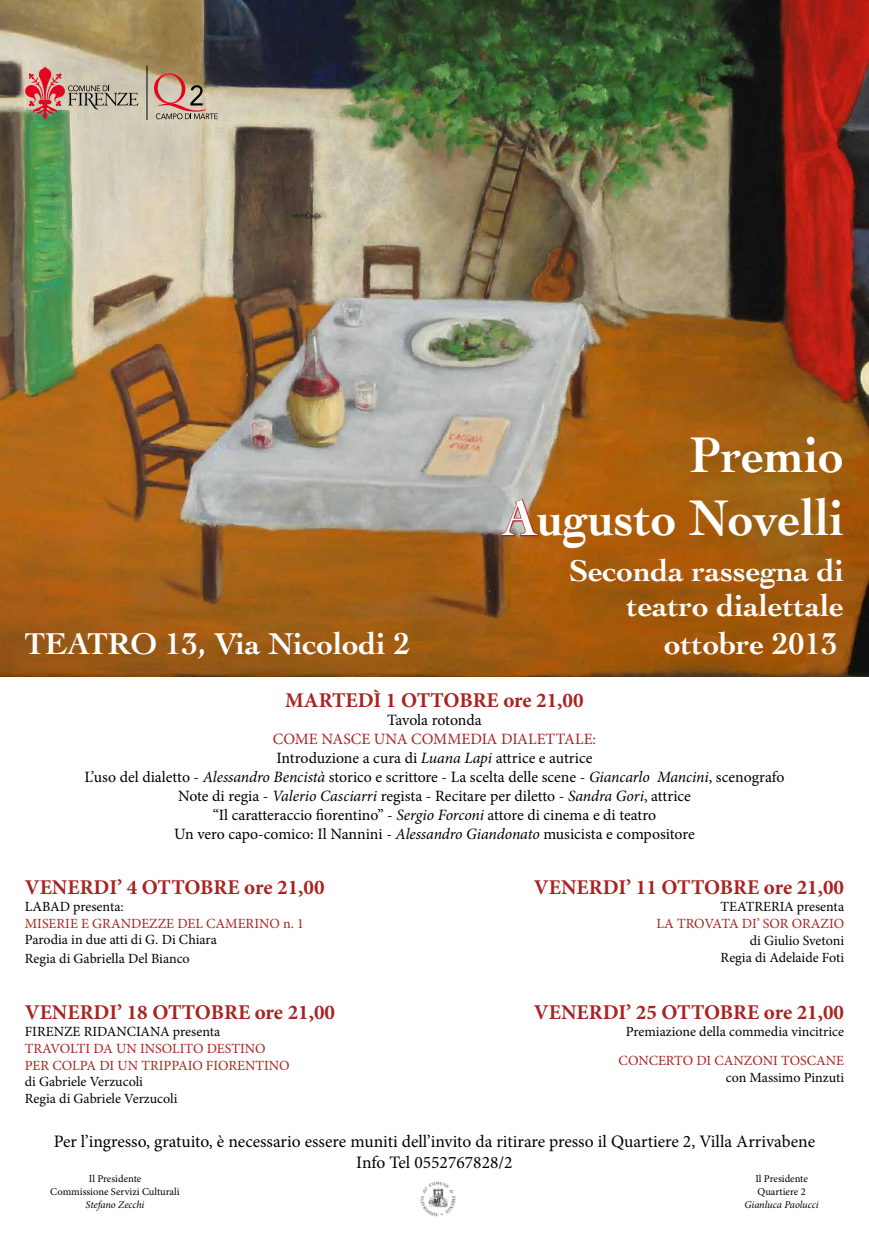
<style>
.page{position:relative;width:869px;height:1241px;background:#fff}
.page>*{position:absolute;margin:0;border:0;box-sizing:border-box;transform-origin:0 0}
.t1{font:700 52.5px/63px "Cochin";color:#fff;text-align:right;scale:.93 1}
.t2{font:700 31.5px/35px "Cochin";color:#fff;text-align:right}
.t3{font:700 21px "Minion Pro";color:#a82422}
.t4{font:17.5px/21px "Minion Pro";color:#000;text-align:center}
.t5{font:15.75px/18.9px "Minion Pro";color:#000;text-align:center}
.t6{font:14px/16.8px "Minion Pro";color:#000}
.t7{font:14px/16.8px "Minion Pro";color:#a82422}
.t8{font:10.5px "Minion Pro";color:#000}
.t9{font:italic 10.5px "Minion Pro";letter-spacing:-.01em;color:#000}
.s1{color:#a82422}
.s2{font-style:italic}
</style>
<div class="page">
<img style="left:0;top:0;width:868px;height:676px">
<img style="left:420px;top:1181px;width:35px;height:34px">
<svg style="left:499px;top:497px;width:40px;height:40px;background:#b2856f"></svg>
<svg style="left:25px;top:66px;width:113px;height:54px;background:#c0a192"></svg>
<hr style="left:147px;top:66px;width:1px;height:54px;background:#000">
<svg style="left:154px;top:73px;width:64px;height:46px;background:#b69683"></svg>
<h1 class="t1" style="left:502px;top:423px;width:368px">Premio<br>Augusto Novelli</h1>
<h2 class="t2" style="left:569px;top:553px;width:276px">Seconda rassegna di teatro dialettale</h2>
<h2 class="t2" style="left:25px;top:625px;width:387px">TEATRO 13, Via Nicolodi 2</h2>
<h2 class="t2" style="left:664px;top:625px;width:175px">ottobre 2013</h2>
<h3 class="t3" style="left:285px;top:685px;width:300px">MARTEDÌ 1 OTTOBRE ore 21,00</h3>
<p class="t5" style="left:387px;top:711px;width:96px">Tavola rotonda</p>
<p class="t5" style="left:85px;top:729px;width:701px"><span class="s1">COME NASCE UNA COMMEDIA DIALETTALE:<br></span>Introduzione a cura di <span class="s2">Luana Lapi</span> attrice e autrice<br>L’uso del dialetto - <span class="s2">Alessandro Bencistà</span> storico e scrittore - La scelta delle scene - <span class="s2">Giancarlo Mancini</span>, scenografo Note di regia - <span class="s2">Valerio Casciarri</span> regista - Recitare per diletto - <span class="s2">Sandra Gori</span>, attrice<br>“Il caratteraccio fiorentino” - <span class="s2">Sergio Forconi</span> attore di cinema e di teatro<br>Un vero capo-comico: Il Nannini - <span class="s2">Alessandro Giandonato</span> musicista e compositore</p>
<h3 class="t3" style="left:25px;top:872px;width:301px">VENERDI’ 4 OTTOBRE ore 21,00</h3>
<p class="t6" style="left:25px;top:897px;width:100px">LABAD presenta:</p>
<p class="t7" style="left:25px;top:914px;width:280px">MISERIE E GRANDEZZE DEL CAMERINO n. 1</p>
<p class="t6" style="left:25px;top:930px;width:193px;line-height:18.9px">Parodia in due atti di G. Di Chiara<br>Regia di Gabriella Del Bianco</p>
<h3 class="t3" style="left:533px;top:872px;width:311px">VENERDI’ 11 OTTOBRE ore 21,00</h3>
<p class="t6" style="left:720px;top:898px;width:125px">TEATRERIA presenta</p>
<p class="t7" style="left:656px;top:915px;width:189px">LA TROVATA DI’ SOR ORAZIO</p>
<p class="t6" style="left:720px;top:931px;width:125px;text-align:right">di Giulio Svetoni<br>Regia di Adelaide Foti</p>
<h3 class="t3" style="left:25px;top:997px;width:311px">VENERDI’ 18 OTTOBRE ore 21,00</h3>
<p class="t6" style="left:25px;top:1023px;width:197px">FIRENZE RIDANCIANA presenta</p>
<p class="t7" style="left:25px;top:1039px;width:266px">TRAVOLTI DA UN INSOLITO DESTINO<br>PER COLPA DI UN TRIPPAIO FIORENTINO</p>
<p class="t6" style="left:25px;top:1073px;width:154px">di Gabriele Verzucoli<br>Regia di Gabriele Verzucoli</p>
<h3 class="t3" style="left:533px;top:997px;width:311px">VENERDI’ 25 OTTOBRE ore 21,00</h3>
<p class="t6" style="left:625px;top:1023px;width:220px">Premiazione della commedia vincitrice</p>
<p class="t7" style="left:618px;top:1052px;width:227px">CONCERTO DI CANZONI TOSCANE</p>
<p class="t6" style="left:725px;top:1068px;width:120px">con Massimo Pinzuti</p>
<p class="t4" style="left:54px;top:1130px;width:762px">Per l’ingresso, gratuito, è necessario essere muniti dell’invito da ritirare presso il Quartiere 2, Villa Arrivabene<br>Info Tel 0552767828/2</p>
<p class="t8" style="left:89px;top:1171px;width:54px">Il Presidente</p>
<p class="t8" style="left:755px;top:1171px;width:54px">Il Presidente</p>
<p class="t8" style="left:50px;top:1184px;width:131px">Commissione Servizi Culturali</p>
<p class="t8" style="left:757px;top:1184px;width:50px">Quartiere 2</p>
<p class="t9" style="left:85px;top:1196px;width:60px">Stefano Zecchi</p>
<p class="t9" style="left:744px;top:1196px;width:76px">Gianluca Paolucci</p>
</div>
